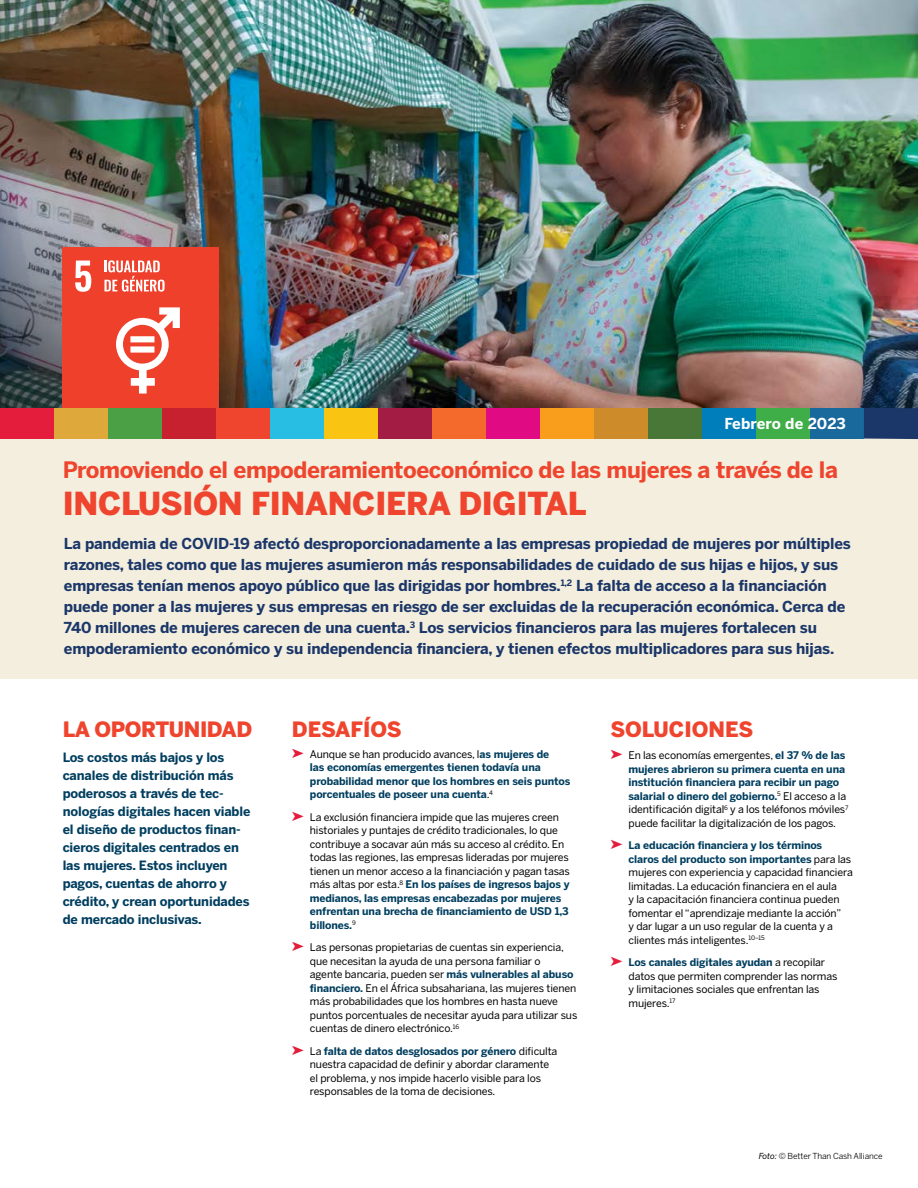
<style>
.page{position:relative;width:918px;height:1188px;background:#fff}
.page>*{position:absolute;margin:0;border:0;box-sizing:border-box;transform-origin:0 0}
.t1{font:900 31.5px "Benton Sans";letter-spacing:-.01em;color:#ef442d}
.t2{font:700 22.5px "Benton Sans";letter-spacing:-.02em;color:#ef442d}
.t3{font:900 21px "Benton Sans";letter-spacing:-.01em;color:#ef442d}
.t4{font:700 15px/21px "Benton Sans";letter-spacing:-.01em;color:#1b3668}
.t5{font:700 15px "Benton Sans";color:#fff}
.t6{font:700 12.75px/18px "Benton Sans";letter-spacing:-.01em;color:#003e5f}
.t7{font:10.5px/13.5px "Benton Sans";letter-spacing:-.01em;color:#000}
.t8{font:700 10.5px/13.5px "Benton Sans";letter-spacing:-.01em;color:#003e5f}
.t9{font:8.25px "Benton Sans";letter-spacing:-.01em;color:#000}
.s1{color:#e41d3c}
.s2{font-weight:400;color:#000}
.s3{font-weight:700;color:#003e5f}
.s4{font-style:italic}
</style>
<div class="page">
<img style="left:0;top:0;width:918px;height:59px">
<img style="left:0;top:59px;width:918px;height:349px">
<div style="left:62px;top:247px;width:157px;height:161px;background:#ef402b"></div>
<svg style="left:75px;top:261px;width:16px;height:31px"></svg>
<svg style="left:104px;top:260px;width:61px;height:32px"></svg>
<svg style="left:116px;top:307px;width:64px;height:87px"></svg>
<div style="left:130px;top:336px;width:24px;height:6px;background:#fff"></div>
<div style="left:130px;top:346px;width:24px;height:7px;background:#fff"></div>
<div style="left:0;top:438px;width:918px;height:241px;background:#f3eede"></div>
<div style="left:0;top:408px;width:54px;height:31px;background:#e41d3c"></div>
<div style="left:378px;top:408px;width:54px;height:31px;background:#a21c44"></div>
<div style="left:162px;top:408px;width:54px;height:31px;background:#c7202f"></div>
<div style="left:54px;top:408px;width:54px;height:31px;background:#dfa83b"></div>
<div style="left:486px;top:408px;width:54px;height:31px;background:#e00a82"></div>
<div style="left:270px;top:408px;width:54px;height:31px;background:#28bde2"></div>
<div style="left:702px;top:408px;width:54px;height:31px;background:#007dbb"></div>
<div style="left:810px;top:408px;width:54px;height:31px;background:#19699d"></div>
<div style="left:432px;top:408px;width:54px;height:31px;background:#f36a2c"></div>
<div style="left:216px;top:408px;width:54px;height:31px;background:#ef442d"></div>
<div style="left:648px;top:408px;width:54px;height:31px;background:#497738"></div>
<div style="left:594px;top:408px;width:54px;height:31px;background:#cd8b2a"></div>
<div style="left:108px;top:408px;width:54px;height:31px;background:#4b9f45"></div>
<div style="left:540px;top:408px;width:54px;height:31px;background:#f99d1c"></div>
<div style="left:324px;top:408px;width:54px;height:31px;background:#f9c412"></div>
<div style="left:756px;top:408px;width:54px;height:31px;background:#3fae49"></div>
<div style="left:864px;top:408px;width:54px;height:31px;background:#1b3668"></div>
<h3 class="t5" style="left:724px;top:414px;width:123px">Febrero de 2023</h3>
<h2 class="t2" style="left:63px;top:455px;width:777px">Promoviendo el empoderamientoeconómico de las mujeres a través de la</h2>
<h1 class="t1" style="left:63px;top:483px;width:525px">INCLUSIÓN FINANCIERA DIGITAL</h1>
<p class="t4" style="left:64px;top:533px;width:788px">La pandemia de COVID-19 afectó desproporcionadamente a las empresas propiedad de mujeres por múltiples razones, tales como que las mujeres asumieron más responsabilidades de cuidado de sus hijas e hijos, y sus empresas tenían menos apoyo público que las dirigidas por hombres.<sup>1,2</sup> La falta de acceso a la financiación puede poner a las mujeres y sus empresas en riesgo de ser excluidas de la recuperación económica. Cerca de 740 millones de mujeres carecen de una cuenta.<sup>3</sup> Los servicios financieros para las mujeres fortalecen su empoderamiento económico y su independencia financiera, y tienen efectos multiplicadores para sus hijas.</p>
<h3 class="t3" style="left:63px;top:715px;width:191px">LA OPORTUNIDAD</h3>
<p class="t6" style="left:63px;top:749px;width:189px">Los costos más bajos y los canales de distribución más poderosos a través de tec&shy;nologías digitales hacen viable el diseño de productos finan&shy;cieros digitales centrados en las mujeres. Estos incluyen pagos, cuentas de ahorro y crédito, y crean oportunidades de mercado inclusivas.</p>
<h3 class="t3" style="left:292px;top:715px;width:111px">DESAFÍOS</h3>
<p class="t8" style="left:310px;top:747px;width:262px;text-indent:-18px"><span class="s1">➤</span> <span class="s2">Aunque se han producido avances, l</span>as mujeres de<br>las economías emergentes tienen todavía una probabilidad menor que los hombres en seis puntos porcentuales de poseer una cuenta<span class="s2">.</span><sup>4</sup></p>
<p class="t7" style="left:310px;top:810px;width:262px;text-indent:-18px"><span class="s1">➤</span> La exclusión financiera impide que las mujeres creen historiales y puntajes de crédito tradicionales, lo que contribuye a socavar aún más su acceso al crédito. En todas las regiones, las empresas lideradas por mujeres tienen un menor acceso a la financiación y pagan tasas más altas por esta.<sup>8</sup> <span class="s3">En los países de ingresos bajos y medianos, las empresas encabezadas por mujeres enfrentan una brecha de financiamiento de USD 1,3 billones.</span><sup>9</sup></p>
<p class="t7" style="left:310px;top:941px;width:269px;text-indent:-18px"><span class="s1">➤</span> Las personas propietarias de cuentas sin experiencia, que necesitan la ayuda de una persona familiar o<br>agente bancaria, pueden ser <span class="s3">más vulnerables al abuso financiero.</span> En el África subsahariana, las mujeres tienen más probabilidades que los hombres en hasta nueve puntos porcentuales de necesitar ayuda para utilizar sus cuentas de dinero electrónico.<sup>16</sup></p>
<p class="t7" style="left:310px;top:1044px;width:249px;text-indent:-18px"><span class="s1">➤</span> La <span class="s3">falta de datos desglosados por género</span> dificulta nuestra capacidad de definir y abordar claramente el problema, y nos impide hacerlo visible para los responsables de la toma de decisiones.</p>
<h3 class="t3" style="left:610px;top:715px;width:144px">SOLUCIONES</h3>
<p class="t7" style="left:628px;top:749px;width:222px;text-indent:-18px"><span class="s1">➤</span> En las economías emergentes, <span class="s3">el 37 % de las mujeres abrieron su primera cuenta en una institución financiera para recibir un pago salarial o dinero del gobierno.</span><sup>5</sup> El acceso a la identificación digital<sup>6</sup> y a los teléfonos móviles<sup>7 </sup>puede facilitar la digitalización de los pagos.</p>
<p class="t7" style="left:628px;top:839px;width:226px;text-indent:-18px"><span class="s1">➤</span> <span class="s3">La educación financiera y los términos claros del producto son importantes</span> para las mujeres con experiencia y capacidad financiera limitadas. La educación financiera en el aula<br>y la capacitación financiera continua pueden fomentar el “aprendizaje mediante la acción”<br>y dar lugar a un uso regular de la cuenta y a clientes más inteligentes.<sup>10–15</sup></p>
<p class="t7" style="left:628px;top:956px;width:211px;text-indent:-18px"><span class="s1">➤</span> <span class="s3">Los canales digitales ayudan</span> a recopilar datos que permiten comprender las normas y limitaciones sociales que enfrentan las mujeres.<sup>17</sup></p>
<p class="t9" style="left:759px;top:1151px;width:125px"><span class="s4">Foto:</span> © Better Than Cash Alliance</p>
</div>
